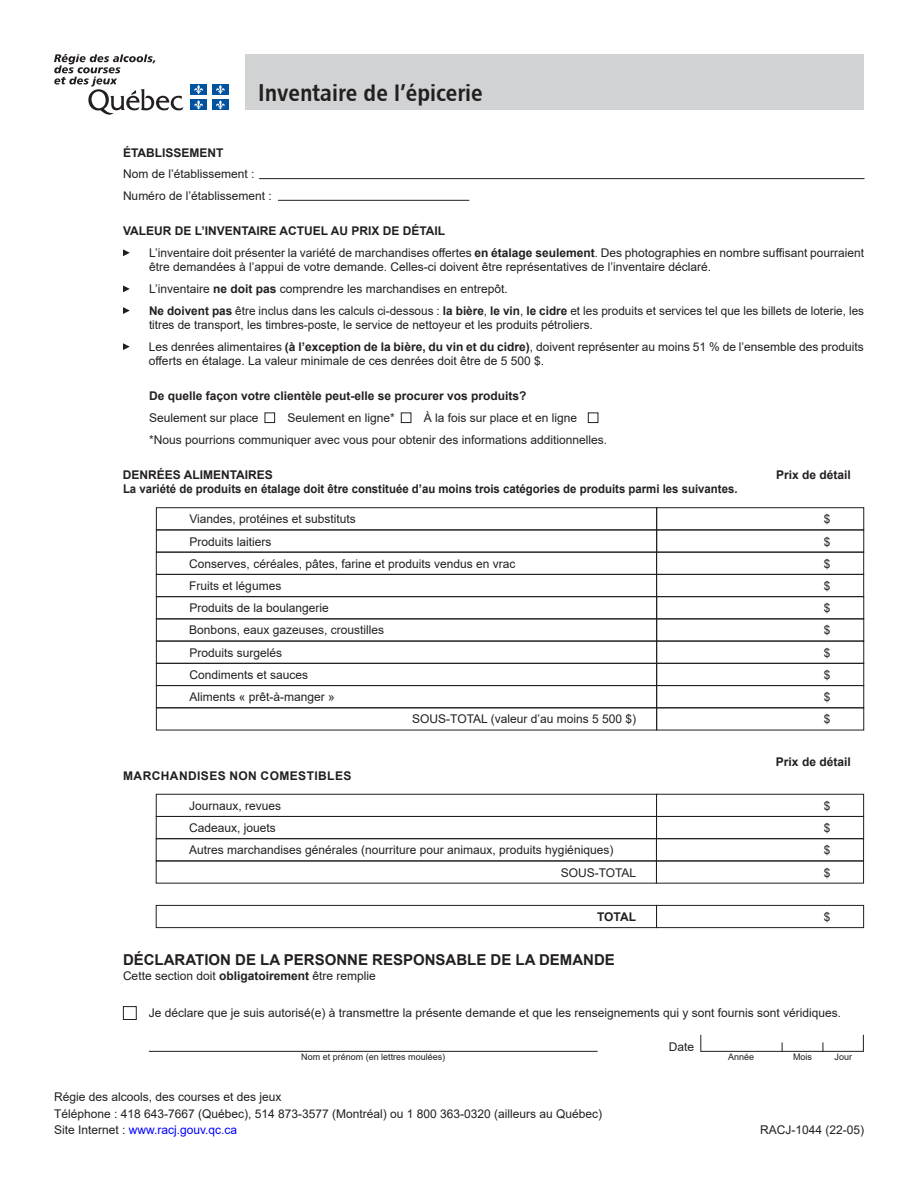
<style>
.page{position:relative;width:918px;height:1188px;background:#fff}
.page>*{position:absolute;margin:0;border:0;box-sizing:border-box;transform-origin:0 0}
.t1{font:24px "Chaloult Cond Demi Gras Normal";color:#231f20}
.t2{font:700 15px "Arial";color:#231f20}
.t3{font:12px/14.4px "Arial";color:#231f20}
.t4{font:700 12px "Arial";color:#231f20}
.t5{font:700 12px "Arial";color:#231f20;scale:.95 1}
.t6{font:12px "Arial";color:#00f}
.t7{font:700 12px "Arial";letter-spacing:.035em;color:#231f20}
.t8{font:9px "Arial";color:#231f20}
.s1{font-weight:700}
.s2{color:#231f20}
</style>
<div class="page">
<svg style="left:123px;top:249px;width:7px;height:7px"></svg>
<svg style="left:123px;top:285px;width:7px;height:7px"></svg>
<svg style="left:123px;top:307px;width:7px;height:7px"></svg>
<div style="left:156px;top:507px;width:501px;height:23px;border:1px solid #231f20"></div>
<div style="left:156px;top:618px;width:501px;height:23px;border:1px solid #231f20"></div>
<div style="left:156px;top:552px;width:501px;height:23px;border:1px solid #231f20"></div>
<div style="left:156px;top:574px;width:501px;height:23px;border:1px solid #231f20"></div>
<div style="left:656px;top:507px;width:208px;height:23px;border:1px solid #231f20"></div>
<div style="left:656px;top:618px;width:208px;height:23px;border:1px solid #231f20"></div>
<div style="left:656px;top:552px;width:208px;height:23px;border:1px solid #231f20"></div>
<div style="left:656px;top:574px;width:208px;height:23px;border:1px solid #231f20"></div>
<div style="left:156px;top:641px;width:501px;height:23px;border:1px solid #231f20"></div>
<div style="left:656px;top:641px;width:208px;height:23px;border:1px solid #231f20"></div>
<div style="left:156px;top:663px;width:501px;height:23px;border:1px solid #231f20"></div>
<div style="left:656px;top:663px;width:208px;height:23px;border:1px solid #231f20"></div>
<div style="left:156px;top:685px;width:501px;height:23px;border:1px solid #231f20"></div>
<div style="left:656px;top:685px;width:208px;height:23px;border:1px solid #231f20"></div>
<div style="left:156px;top:707px;width:501px;height:23px;border:1px solid #231f20"></div>
<div style="left:656px;top:707px;width:208px;height:23px;border:1px solid #231f20"></div>
<div style="left:156px;top:794px;width:501px;height:23px;border:1px solid #231f20"></div>
<div style="left:156px;top:816px;width:501px;height:23px;border:1px solid #231f20"></div>
<div style="left:156px;top:838px;width:501px;height:23px;border:1px solid #231f20"></div>
<div style="left:156px;top:905px;width:501px;height:23px;border:1px solid #231f20"></div>
<div style="left:656px;top:794px;width:208px;height:23px;border:1px solid #231f20"></div>
<div style="left:656px;top:816px;width:208px;height:23px;border:1px solid #231f20"></div>
<div style="left:656px;top:905px;width:208px;height:23px;border:1px solid #231f20"></div>
<div style="left:656px;top:838px;width:208px;height:23px;border:1px solid #231f20"></div>
<hr style="left:149px;top:1051px;width:449px;height:1px;background:#231f20">
<div style="left:700px;top:1034px;width:164px;height:18px;border:1px solid #231f20"></div>
<div style="left:123px;top:1006px;width:14px;height:14px;border:1px solid #231f20"></div>
<div style="left:246px;top:54px;width:618px;height:56px;background:#d1d2d4"></div>
<svg style="left:54px;top:54px;width:130px;height:61px"></svg>
<div style="left:190px;top:84px;width:17px;height:11px;background:#0153a0"></div>
<svg style="left:194px;top:85px;width:9px;height:9px"></svg>
<div style="left:212px;top:84px;width:17px;height:11px;background:#0153a0"></div>
<svg style="left:216px;top:85px;width:9px;height:9px"></svg>
<div style="left:190px;top:100px;width:17px;height:10px;background:#0153a0"></div>
<svg style="left:194px;top:100px;width:9px;height:10px"></svg>
<div style="left:212px;top:100px;width:17px;height:10px;background:#0153a0"></div>
<svg style="left:216px;top:100px;width:9px;height:10px"></svg>
<hr style="left:259px;top:178px;width:606px;height:1px;background:#231f20">
<hr style="left:278px;top:200px;width:191px;height:1px;background:#231f20">
<div style="left:265px;top:413px;width:10px;height:10px;border:1px solid #231f20"></div>
<div style="left:401px;top:413px;width:10px;height:10px;border:1px solid #231f20"></div>
<div style="left:588px;top:413px;width:10px;height:10px;border:1px solid #231f20"></div>
<svg style="left:123px;top:343px;width:7px;height:7px"></svg>
<p class="t4" style="left:123px;top:144px;width:102px">ÉTABLISSEMENT</p>
<p class="t1" style="left:258px;top:77px;width:226px">Inventaire de l’épicerie</p>
<p class="t3" style="left:123px;top:167px;width:133px">Nom de l’établissement :</p>
<p class="t3" style="left:123px;top:188px;width:150px">Numéro de l’établissement :</p>
<p class="t4" style="left:123px;top:223px;width:324px">VALEUR DE L’INVENTAIRE ACTUEL AU PRIX DE DÉTAIL</p>
<p class="t3" style="left:149px;top:245px;width:717px">L’inventaire doit présenter la variété de marchandises offertes <span class="s1">en étalage seulement</span>. Des photographies en nombre suffisant pourraient être demandées à l’appui de votre demande. Celles-ci doivent être représentatives de l’inventaire déclaré.</p>
<p class="t3" style="left:149px;top:303px;width:717px"><span class="s1">Ne doivent pas</span> être inclus dans les calculs ci-dessous : <span class="s1">la bière</span>, <span class="s1">le vin</span>, <span class="s1">le cidre</span> et les produits et services tel que les billets de loterie, les titres de transport, les timbres-poste, le service de nettoyeur et les produits pétroliers.</p>
<p class="t3" style="left:149px;top:281px;width:360px">L’inventaire <span class="s1">ne doit pas</span> comprendre les marchandises en entrepôt.</p>
<p class="t3" style="left:149px;top:339px;width:717px">Les denrées alimentaires <span class="s1">(à l’exception de la bière, du vin et du cidre)</span>, doivent représenter au moins 51 % de l’ensemble des produits offerts en étalage. La valeur minimale de ces denrées doit être de 5 500 $.</p>
<p class="t4" style="left:149px;top:388px;width:379px">De quelle façon votre clientèle peut-elle se procurer vos produits?</p>
<p class="t3" style="left:149px;top:411px;width:111px">Seulement sur place</p>
<p class="t3" style="left:149px;top:432px;width:460px">*Nous pourrions communiquer avec vous pour obtenir des informations additionnelles.</p>
<p class="t3" style="left:287px;top:411px;width:109px">Seulement en ligne*</p>
<p class="t3" style="left:424px;top:411px;width:155px">À la fois sur place et en ligne</p>
<p class="t4" style="left:123px;top:466px;width:152px">DENRÉES ALIMENTAIRES</p>
<p class="t5" style="left:123px;top:481px;width:648px">La variété de produits en étalage doit être constituée d’au moins trois catégories de produits parmi les suivantes.</p>
<p class="t3" style="left:189px;top:512px;width:168px">Viandes, protéines et substituts</p>
<p class="t3" style="left:189px;top:534px;width:84px">Produits laitiers</p>
<p class="t3" style="left:189px;top:556px;width:328px">Conserves, céréales, pâtes, farine et produits vendus en vrac</p>
<p class="t3" style="left:189px;top:579px;width:94px">Fruits et légumes</p>
<p class="t3" style="left:189px;top:601px;width:141px">Produits de la boulangerie</p>
<p class="t4" style="left:776px;top:466px;width:76px">Prix de détail</p>
<p class="t3" style="left:824px;top:512px;width:8px">$</p>
<p class="t3" style="left:824px;top:534px;width:8px">$</p>
<p class="t3" style="left:824px;top:556px;width:8px">$</p>
<p class="t3" style="left:824px;top:579px;width:8px">$</p>
<p class="t3" style="left:824px;top:601px;width:8px">$</p>
<p class="t3" style="left:824px;top:623px;width:8px">$</p>
<p class="t3" style="left:189px;top:623px;width:196px">Bonbons, eaux gazeuses, croustilles</p>
<p class="t3" style="left:189px;top:645px;width:94px">Produits surgelés</p>
<p class="t3" style="left:824px;top:645px;width:8px">$</p>
<p class="t3" style="left:189px;top:667px;width:120px">Condiments et sauces</p>
<p class="t3" style="left:824px;top:667px;width:8px">$</p>
<p class="t3" style="left:189px;top:690px;width:147px">Aliments « prêt-à-manger »</p>
<p class="t3" style="left:824px;top:690px;width:8px">$</p>
<p class="t3" style="left:824px;top:712px;width:8px">$</p>
<p class="t3" style="left:412px;top:712px;width:225px">SOUS-TOTAL (valeur d’au moins 5 500 $)</p>
<p class="t7" style="left:123px;top:767px;width:230px">MARCHANDISES NON COMESTIBLES</p>
<p class="t3" style="left:189px;top:798px;width:94px">Journaux, revues</p>
<p class="t3" style="left:189px;top:821px;width:88px">Cadeaux, jouets</p>
<p class="t3" style="left:189px;top:843px;width:426px">Autres marchandises générales (nourriture pour animaux, produits hygiéniques)</p>
<p class="t3" style="left:561px;top:865px;width:77px">SOUS-TOTAL</p>
<p class="t4" style="left:597px;top:908px;width:40px">TOTAL</p>
<p class="t2" style="left:123px;top:950px;width:493px">DÉCLARATION DE LA PERSONNE RESPONSABLE DE LA DEMANDE</p>
<p class="t3" style="left:123px;top:968px;width:254px">Cette section doit <span class="s1">obligatoirement</span> être remplie</p>
<p class="t4" style="left:776px;top:753px;width:76px">Prix de détail</p>
<p class="t3" style="left:824px;top:798px;width:8px">$</p>
<p class="t3" style="left:824px;top:821px;width:8px">$</p>
<p class="t3" style="left:824px;top:843px;width:8px">$</p>
<p class="t3" style="left:824px;top:865px;width:8px">$</p>
<p class="t3" style="left:824px;top:910px;width:8px">$</p>
<p class="t3" style="left:149px;top:1006px;width:694px">Je déclare que je suis autorisé(e) à transmettre la présente demande et que les renseignements qui y sont fournis sont véridiques.</p>
<p class="t8" style="left:301px;top:1051px;width:146px">Nom et prénom (en lettres moulées)</p>
<p class="t3" style="left:54px;top:1090px;width:229px">Régie des alcools, des courses et des jeux</p>
<p class="t3" style="left:54px;top:1106px;width:550px">Téléphone : 418 643-7667 (Québec), 514 873-3577 (Montréal) ou 1 800 363-0320 (ailleurs au Québec)</p>
<p class="t6" style="left:54px;top:1122px;width:185px"><span class="s2">Site Internet :</span> www.racj.gouv.qc.ca</p>
<p class="t3" style="left:669px;top:1040px;width:27px">Date</p>
<p class="t8" style="left:728px;top:1051px;width:28px">Année</p>
<p class="t8" style="left:793px;top:1051px;width:20px">Mois</p>
<p class="t8" style="left:835px;top:1051px;width:19px">Jour</p>
<p class="t3" style="left:760px;top:1123px;width:106px">RACJ-1044 (22-05)</p>
</div>
